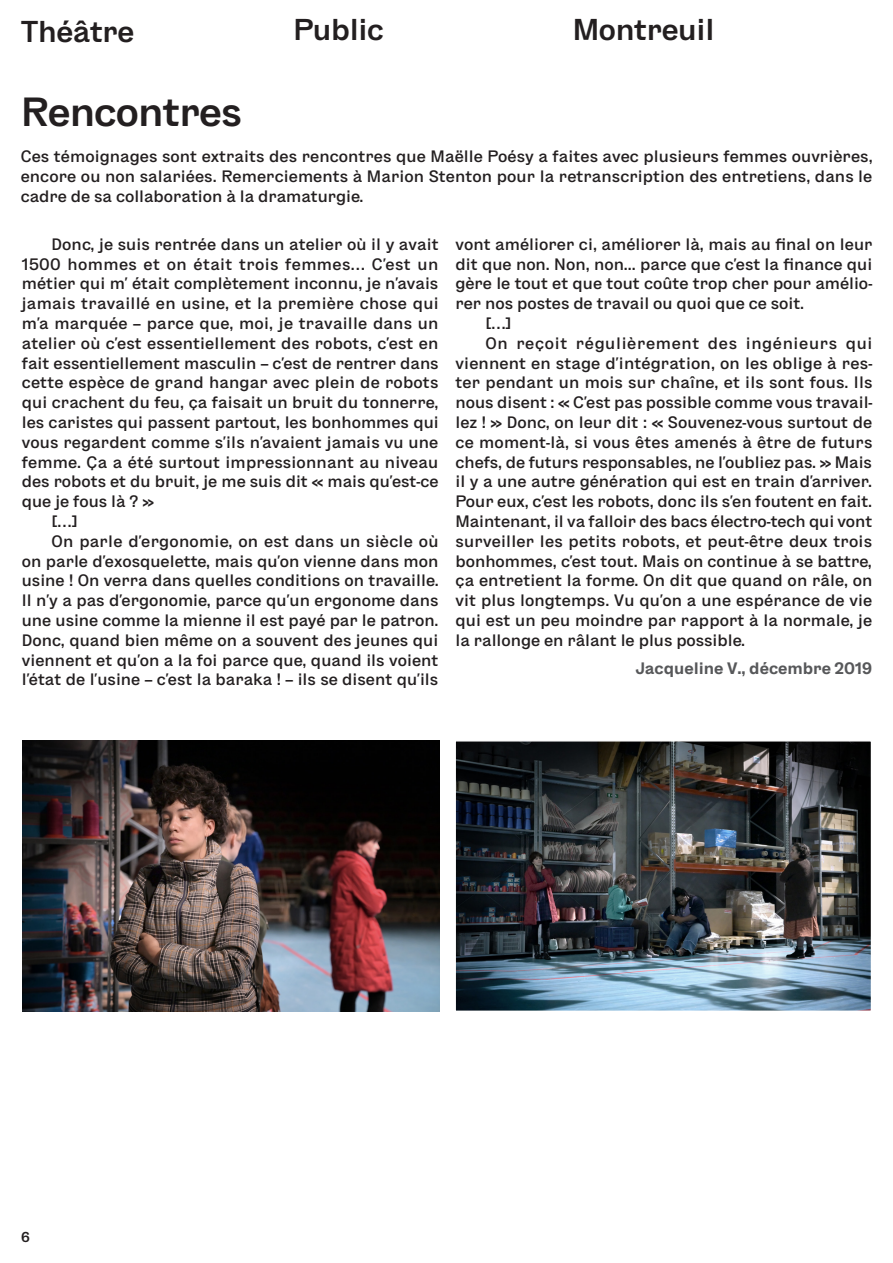
<style>
.page{position:relative;width:893px;height:1263px;background:#fff}
.page>*{position:absolute;margin:0;border:0;box-sizing:border-box;transform-origin:0 0}
.XL_-_Titre{font:600 40.5px "ES Formal Standard";letter-spacing:-.02em;color:#231f20}
.t1{font:600 30px "ES Formal Standard";letter-spacing:-.01em;color:#231f20}
.S_-_Texte_alinéa{font:500 16.5px/19.8px "ES Formal Standard";color:#231f20;text-align:justify}
.S_-_Texte{font:500 16.5px/19.8px "ES Formal Standard";color:#231f20;text-align:justify}
.S_-_Texte_alinéa-2{font:700 16.5px "ES Formal Standard";color:#57585a}
.t2{font:600 14.25px "ES Formal Standard";color:#231f20}
</style>
<div class="page">
<img style="left:23px;top:741px;width:416px;height:270px">
<img style="left:457px;top:743px;width:412px;height:266px">
<div style="left:454px;top:740px;width:418px;height:272px;border:2px solid #fff"></div>
<h2 class="t1" style="left:21px;top:9px;width:115px">Théâtre</h2>
<h2 class="t1" style="left:293px;top:7px;width:92px">Public</h2>
<h2 class="t1" style="left:573px;top:6px;width:143px">Montreuil</h2>
<p class="XL_-_Titre" style="left:21px;top:81px;width:222px">Rencontres</p>
<p class="S_-_Texte" style="left:21px;top:146px;width:853px">Ces témoignages sont extraits des rencontres que Maëlle Poésy a faites avec plusieurs femmes ouvrières, encore ou non salariées. Remerciements à Marion Stenton pour la retranscription des entretiens, dans le cadre de sa collaboration à la dramaturgie.</p>
<p class="S_-_Texte_alinéa" style="left:22px;top:233px;width:418px;text-indent:30px">Donc, je suis rentrée dans un atelier où il y avait 1500 hommes et on était trois femmes… C’est un métier qui m’ était complètement inconnu, je n’avais jamais travaillé en usine, et la première chose qui m’a marquée – parce que, moi, je travaille dans un atelier où c’est essentiellement des robots, c’est en fait essentiellement masculin – c’est de rentrer dans cette espèce de grand hangar avec plein de robots qui crachent du feu, ça faisait un bruit du tonnerre, les caristes qui passent partout, les bonhommes qui vous regardent comme s’ils n’avaient jamais vu une femme. Ça a été surtout impressionnant au niveau des robots et du bruit, je me suis dit « mais qu’est-ce que je fous là ? »</p>
<p class="S_-_Texte_alinéa" style="left:52px;top:510px;width:28px">[…]</p>
<p class="S_-_Texte_alinéa" style="left:22px;top:530px;width:418px;text-indent:30px">On parle d’ergonomie, on est dans un siècle où on parle d’exosquelette, mais qu’on vienne dans mon usine ! On verra dans quelles conditions on travaille.<br>Il n’y a pas d’ergonomie, parce qu’un ergonome dans une usine comme la mienne il est payé par le patron.<br>Donc, quand bien même on a souvent des jeunes qui viennent et qu’on a la foi parce que, quand ils voient l’état de l’usine – c’est la baraka ! – ils se disent qu’ils</p>
<p class="S_-_Texte_alinéa" style="left:456px;top:233px;width:418px">vont améliorer ci, améliorer là, mais au final on leur dit que non. Non, non... parce que c’est la finance qui gère le tout et que tout coûte trop cher pour amélio&shy;rer nos postes de travail ou quoi que ce soit.</p>
<p class="S_-_Texte_alinéa" style="left:485px;top:312px;width:28px">[…]</p>
<p class="S_-_Texte_alinéa" style="left:456px;top:332px;width:418px;text-indent:30px">On reçoit régulièrement des ingénieurs qui viennent en stage d’intégration, on les oblige à res&shy;ter pendant un mois sur chaîne, et ils sont fous. Ils nous disent : « C’est pas possible comme vous travail&shy;lez ! » Donc, on leur dit : « Souvenez-vous surtout de ce moment-là, si vous êtes amenés à être de futurs chefs, de futurs responsables, ne l’oubliez pas. » Mais il y a une autre génération qui est en train d’arriver.<br>Pour eux, c’est les robots, donc ils s’en foutent en fait.<br>Maintenant, il va falloir des bacs électro-tech qui vont surveiller les petits robots, et peut-être deux trois bonhommes, c’est tout. Mais on continue à se battre, ça entretient la forme. On dit que quand on râle, on vit plus longtemps. Vu qu’on a une espérance de vie qui est un peu moindre par rapport à la normale, je la rallonge en râlant le plus possible.</p>
<p class="S_-_Texte_alinéa-2" style="left:635px;top:655px;width:238px">Jacqueline V., décembre 2019</p>
<p class="t2" style="left:21px;top:1226px;width:10px">6</p>
</div>
